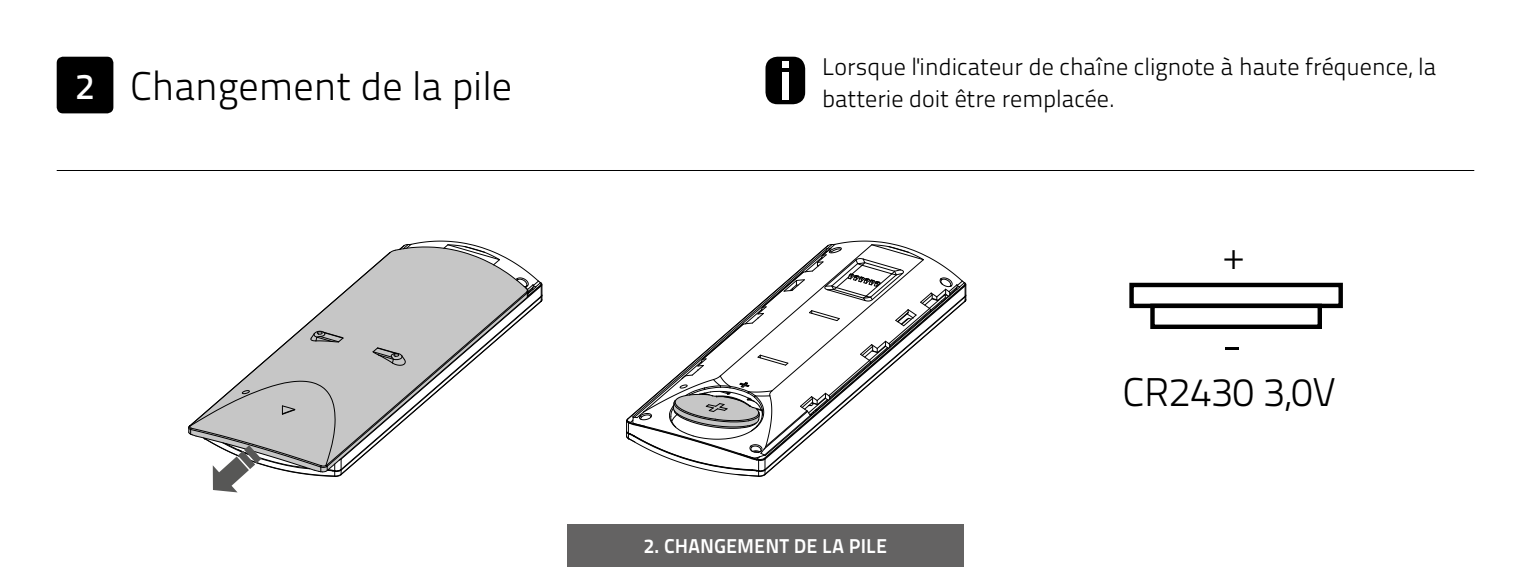
<style>
.page{position:relative;width:1531px;height:567px;background:#fff}
.page>*{position:absolute;margin:0;border:0;box-sizing:border-box;transform-origin:0 0}
.t1{font:40px "Titillium Text 14 L 250 wt";color:#000}
.t2{font:36px "Titillium Text 14 L 600 wt";color:#fff}
.t3{font:35.6px "Myriad Pro";color:#000}
.t4{font:35.6px "Myriad Pro";color:#000;scale:1.54 1}
.t5{font:24px/32px "Titillium Text 14 L 250 wt";color:#000}
.t6{font:20px "Titillium Maps 29 L 800 wt";color:#fff}
</style>
<div class="page">
<div style="left:567px;top:524px;width:397px;height:43px;background:#646363"></div>
<div style="left:765px;top:57px;width:40px;height:47px;background:#000;border-radius:12px"></div>
<div style="left:782px;top:72px;width:6px;height:27px;background:#fff"></div>
<svg style="left:782px;top:62px;width:6px;height:6px"></svg>
<hr style="left:57px;top:170px;width:1417px;height:1px;background:#000">
<svg style="left:242px;top:252px;width:147px;height:128px"></svg>
<svg style="left:326px;top:296px;width:20px;height:176px"></svg>
<svg style="left:340px;top:295px;width:200px;height:176px"></svg>
<svg style="left:389px;top:240px;width:154px;height:63px"></svg>
<svg style="left:372px;top:347px;width:34px;height:19px"></svg>
<svg style="left:310px;top:330px;width:34px;height:13px"></svg>
<svg style="left:626px;top:240px;width:340px;height:237px"></svg>
<svg style="left:188px;top:380px;width:154px;height:112px"></svg>
<div style="left:1129px;top:283px;width:214px;height:25px;border:4px solid #000"></div>
<div style="left:1150px;top:304px;width:172px;height:25px;border:4px solid #000"></div>
<div style="left:57px;top:57px;width:56px;height:56px;background:#000;border-radius:6px"></div>
<h2 class="t2" style="left:75px;top:64px;width:21px">2</h2>
<h1 class="t1" style="left:130px;top:62px;width:383px">Changement de la pile</h1>
<p class="t5" style="left:822px;top:50px;width:616px">Lorsque l'indicateur de chaîne clignote à haute fréquence, la batterie doit être remplacée.</p>
<h3 class="t3" style="left:1223px;top:240px;width:23px">+</h3>
<h3 class="t4" style="left:1224px;top:328px;width:12px">-</h3>
<p class="t6" style="left:644px;top:531px;width:245px">2. CHANGEMENT DE LA PILE</p>
<h1 class="t1" style="left:1123px;top:369px;width:215px">CR2430 3,0V</h1>
</div>
